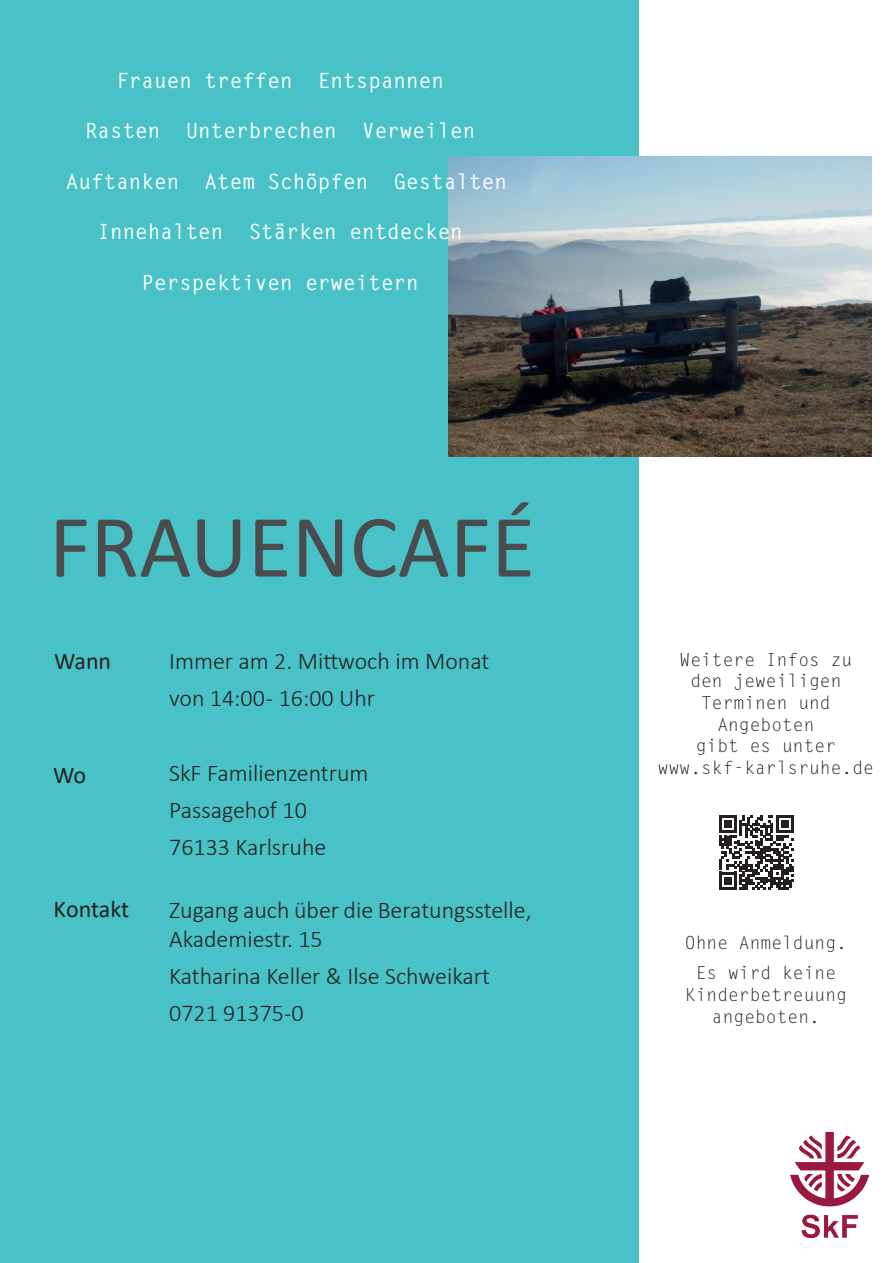
<style>
.page{position:relative;width:893px;height:1263px;background:#fff}
.page>*{position:absolute;margin:0;border:0;box-sizing:border-box;transform-origin:0 0}
.t1{font:90px "Calibri";color:#4b4c4d}
.t2{font:300 24px/37.3px "Calibri";color:#231f20}
.t3{font:24px "Calibri";letter-spacing:-.005em;color:#231f20}
.t4{font:700 21px "Letter Gothic Std";color:#fff}
.t5{font:18px/21.6px "Letter Gothic Std";color:#231f20;text-align:center}
</style>
<div class="page">
<div style="left:0;top:0;width:639px;height:1263px;background:#48c2c6"></div>
<img style="left:449px;top:157px;width:423px;height:300px">
<img style="left:790px;top:1132px;width:78px;height:105px">
<svg style="left:719px;top:815px;width:75px;height:75px"></svg>
<p class="t4" style="left:116px;top:67px;width:329px">Frauen treffen Entspannen</p>
<p class="t4" style="left:85px;top:118px;width:392px">Rasten Unterbrechen Verweilen</p>
<p class="t4" style="left:66px;top:168px;width:443px">Auftanken Atem Schöpfen Gestalten</p>
<p class="t4" style="left:97px;top:219px;width:367px">Innehalten Stärken entdecken</p>
<p class="t4" style="left:142px;top:269px;width:279px">Perspektiven erweitern</p>
<h1 class="t1" style="left:49px;top:484px;width:488px">FRAUENCAFÉ</h1>
<p class="t3" style="left:54px;top:644px;width:59px">Wann</p>
<p class="t2" style="left:169px;top:642px;width:322px">Immer am 2. Mittwoch im Monat von 14:00 - 16:00 Uhr</p>
<p class="t3" style="left:53px;top:759px;width:34px">Wo</p>
<p class="t2" style="left:169px;top:754px;width:201px">SkF Familienzentrum<br>Passagehof 10<br>76133 Karlsruhe</p>
<p class="t3" style="left:54px;top:893px;width:77px">Kontakt</p>
<p class="t2" style="left:169px;top:895px;width:364px;line-height:28.8px">Zugang auch über die Beratungsstelle,<br>Akademiestr. 15</p>
<p class="t2" style="left:169px;top:957px;width:322px">Katharina Keller &amp; Ilse Schweikart<br>0721 91375-0</p>
<p class="t5" style="left:658px;top:649px;width:218px">Weitere Infos zu<br>den jeweiligen<br>Terminen und<br>Angeboten<br>gibt es unter www.skf-karlsruhe.de</p>
<p class="t5" style="left:685px;top:928px;width:164px;line-height:30.2px">Ohne Anmeldung.<br>Es wird keine</p>
<p class="t5" style="left:685px;top:984px;width:164px">Kinderbetreuung angeboten.</p>
</div>
